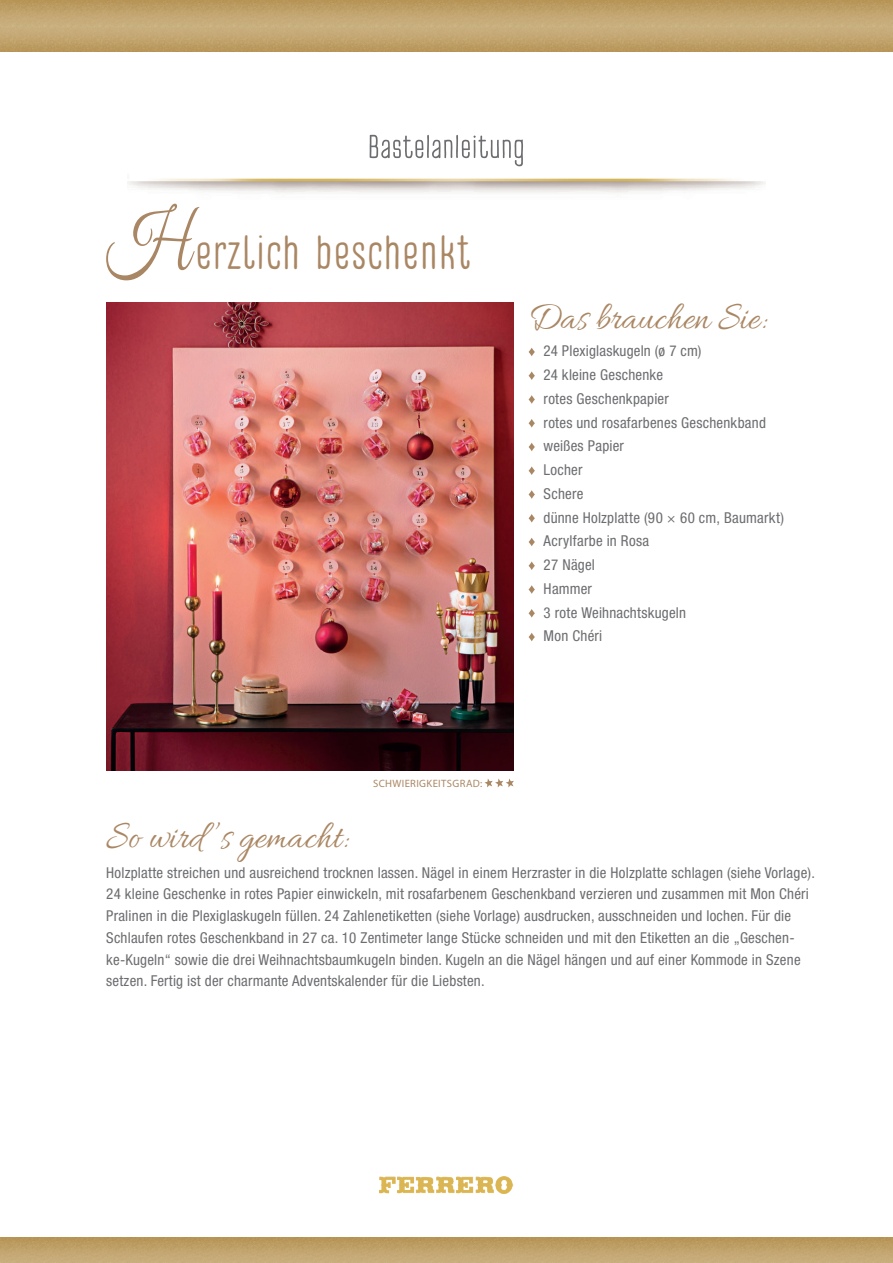
<style>
.page{position:relative;width:893px;height:1263px;background:#fff}
.page>*{position:absolute;margin:0;border:0;box-sizing:border-box;transform-origin:0 0}
.t1{font:78.75px "Good Vibrations Script";color:#aa8764;scale:.77 1}
.t2{font:51px "Allura Script";color:#aa8764;scale:.9 1}
.t3{font:48px "Frykas";color:#aa8764}
.t4{font:condensed 15px/23.7px "Helvetica Neue LT Pro";letter-spacing:.015em;color:#6c6d70}
.t5{font:10.65px "Myriad Pro";letter-spacing:.035em;color:#aa8764}
</style>
<div class="page">
<img style="left:0;top:1237px;width:497px;height:26px">
<img style="left:497px;top:1237px;width:396px;height:26px">
<img style="left:0;top:0;width:497px;height:51px">
<img style="left:497px;top:0;width:396px;height:51px">
<img style="left:106px;top:303px;width:408px;height:467px">
<img style="left:379px;top:1176px;width:135px;height:18px">
<svg style="left:529px;top:348px;width:6px;height:8px"></svg>
<svg style="left:529px;top:371px;width:6px;height:9px"></svg>
<svg style="left:529px;top:395px;width:6px;height:9px"></svg>
<svg style="left:529px;top:419px;width:6px;height:8px"></svg>
<svg style="left:529px;top:443px;width:6px;height:8px"></svg>
<svg style="left:529px;top:466px;width:6px;height:9px"></svg>
<svg style="left:529px;top:490px;width:6px;height:9px"></svg>
<svg style="left:529px;top:514px;width:6px;height:8px"></svg>
<svg style="left:529px;top:538px;width:6px;height:8px"></svg>
<svg style="left:529px;top:561px;width:6px;height:9px"></svg>
<svg style="left:529px;top:585px;width:6px;height:9px"></svg>
<svg style="left:529px;top:609px;width:6px;height:8px"></svg>
<svg style="left:529px;top:633px;width:6px;height:8px"></svg>
<svg style="left:484px;top:778px;width:30px;height:9px"></svg>
<img style="left:127px;top:178px;width:638px;height:15px">
<svg style="left:370px;top:135px;width:153px;height:31px"></svg>
<h1 class="t1" style="left:107px;top:188px;width:110px">H</h1>
<h3 class="t3" style="left:195px;top:223px;width:276px">erzlich beschenkt</h3>
<h2 class="t2" style="left:529px;top:290px;width:265px">Das brauchen Sie:</h2>
<p class="t4" style="left:544px;top:339px;width:242px">24 Plexiglaskugeln (ø 7 cm)<br>24 kleine Geschenke<br>rotes Geschenkpapier<br>rotes und rosafarbenes Geschenkband weißes Papier<br>Locher<br>Schere<br>dünne Holzplatte (90 × 60 cm, Baumarkt)<br>Acrylfarbe in Rosa<br>27 Nägel<br>Hammer<br>3 rote Weihnachtskugeln<br>Mon Chéri</p>
<p class="t5" style="left:373px;top:776px;width:111px">SCHWIERIGKEITSGRAD:</p>
<h2 class="t2" style="left:106px;top:809px;width:269px">So wird ’s gemacht:</h2>
<p class="t4" style="left:106px;top:861px;width:710px;line-height:21.8px">Holzplatte streichen und ausreichend trocknen lassen. Nägel in einem Herzraster in die Holzplatte schlagen (siehe Vorlage).<br>24 kleine Geschenke in rotes Papier einwickeln, mit rosafarbenem Geschenkband verzieren und zusammen mit Mon Chéri Pralinen in die Plexiglaskugeln füllen. 24 Zahlenetiketten (siehe Vorlage) ausdrucken, ausschneiden und lochen. Für die Schlaufen rotes Geschenkband in 27 ca. 10 Zentimeter lange Stücke schneiden und mit den Etiketten an die „Geschen&shy;ke-Kugeln“ sowie die drei Weihnachtsbaumkugeln binden. Kugeln an die Nägel hängen und auf einer Kommode in Szene setzen. Fertig ist der charmante Adventskalender für die Liebsten.</p>
</div>
